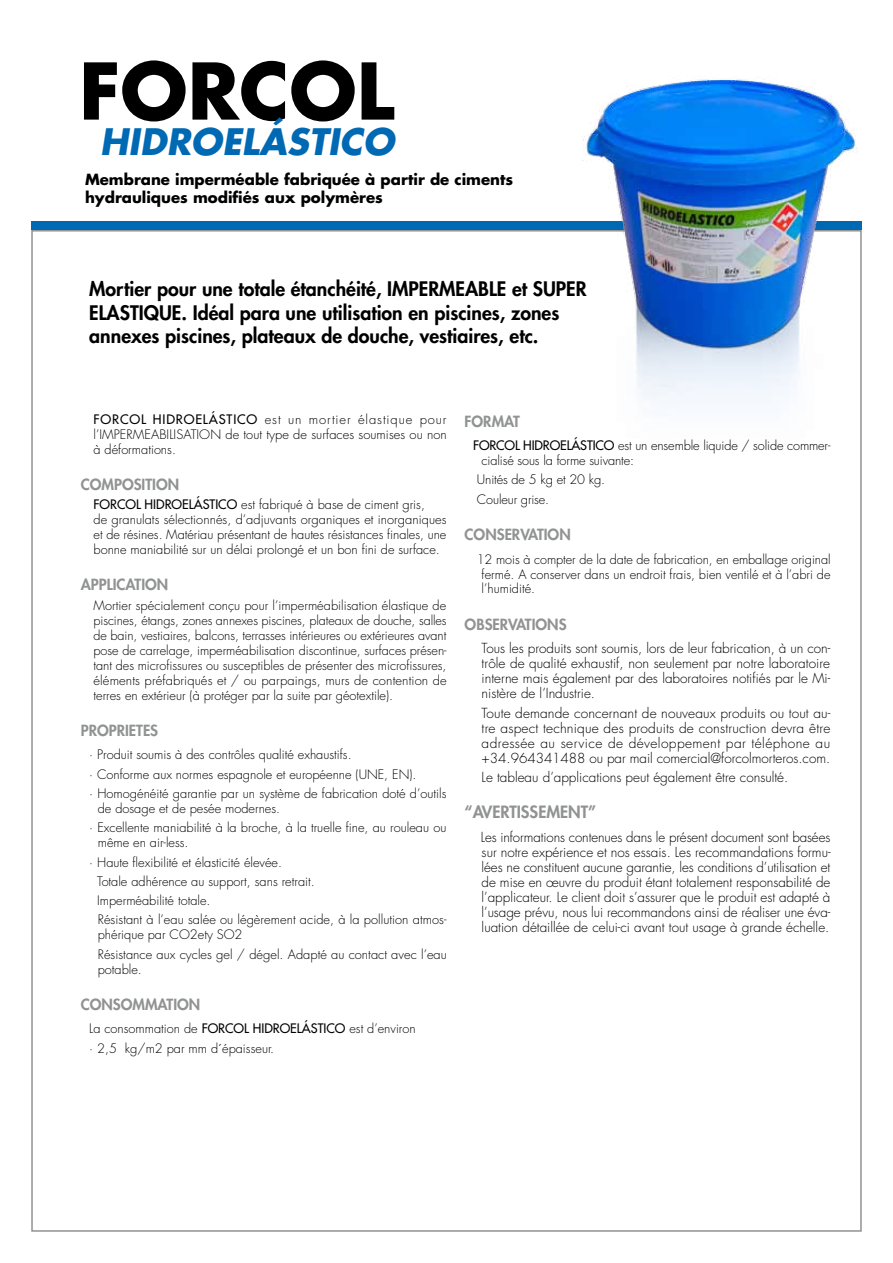
<style>
.page{position:relative;width:893px;height:1263px;background:#fff}
.page>*{position:absolute;margin:0;border:0;box-sizing:border-box;transform-origin:0 0}
.t1{font:700 75.9px "Futura";color:#000}
.t2{font:italic 700 35.55px "Futura";color:#0069b4}
.t3{font:800 19.5px/23.4px "Futura";color:#000}
.t4{font:800 16.5px "Futura";color:#919292}
.t5{font:700 15px/18px "Futura";color:#000}
.t6{font:800 15px "Futura";color:#919292}
.t7{font:300 13.5px/15px "Futura";color:#000;text-align:justify}
.t8{font:300 12.75px/15px "Futura";color:#000}
.s1{font-weight:400}
</style>
<div class="page">
<div style="left:31px;top:222px;width:831px;height:8px;background:#0069b4"></div>
<img style="left:530px;top:79px;width:332px;height:397px">
<h1 class="t1" style="left:79px;top:38px;width:317px">FORCOL</h1>
<h2 class="t2" style="left:100px;top:117px;width:296px">HIDROELÁSTICO</h2>
<p class="t5" style="left:85px;top:169px;width:430px">Membrane imperméable fabriquée à partir de ciments hydrauliques modifiés aux polymères</p>
<h3 class="t3" style="left:89px;top:277px;width:499px">Mortier pour une totale étanchéité, IMPERMEABLE et SUPER<br>ELASTIQUE. Idéal para une utilisation en piscines, zones annexes piscines, plateaux de douche, vestiaires, etc.</h3>
<p class="t8" style="left:94px;top:412px;width:355px;text-align:justify"><span class="s1">FORCOL HIDROELÁSTICO</span> est un mortier élastique pour l’IMPERMEABILISATION de tout type de surfaces soumises ou non à déformations.</p>
<p class="t6" style="left:81px;top:474px;width:100px">COMPOSITION</p>
<p class="t8" style="left:94px;top:497px;width:354px"><span class="s1">FORCOL HIDROELÁSTICO</span> est fabriqué à base de ciment gris,<br>de granulats sélectionnés, d’adjuvants organiques et inorganiques et de résines. Matériau présentant de hautes résistances finales, une bonne maniabilité sur un délai prolongé et un bon fini de surface.</p>
<p class="t6" style="left:81px;top:575px;width:89px">APPLICATION</p>
<p class="t8" style="left:94px;top:598px;width:355px;text-align:justify">Mortier spécialement conçu pour l’imperméabilisation élastique de piscines, étangs, zones annexes piscines, plateaux de douche, salles de bain, vestiaires, balcons, terrasses intérieures ou extérieures avant pose de carrelage, imperméabilisation discontinue, surfaces présen&shy;tant des microfissures ou susceptibles de présenter des microfissures, éléments préfabriqués et / ou parpaings, murs de contention de terres en extérieur (à protéger par la suite par géotextile).</p>
<p class="t6" style="left:81px;top:720px;width:79px">PROPRIETES</p>
<p class="t8" style="left:89px;top:745px;width:359px;line-height:19.2px">· Produit soumis à des contrôles qualité exhaustifs.<br>· Conforme aux normes espagnole et européenne (UNE, EN).<br>· Homogénéité garantie par un système de fabrication doté d’outils</p>
<p class="t8" style="left:89px;top:799px;width:359px;line-height:19.2px;text-indent:9px">de dosage et de pesée modernes.<br>· Excellente maniabilité à la broche, à la truelle fine, au rouleau ou</p>
<p class="t8" style="left:98px;top:835px;width:92px">même en air-less.</p>
<p class="t8" style="left:89px;top:854px;width:194px">· Haute flexibilité et élasticité élevée.</p>
<p class="t8" style="left:97px;top:874px;width:219px">Totale adhérence au support, sans retrait.</p>
<p class="t8" style="left:97px;top:893px;width:115px">Imperméabilité totale.</p>
<p class="t8" style="left:98px;top:912px;width:350px">Résistant à l’eau salée ou légèrement acide, à la pollution atmos-</p>
<p class="t8" style="left:98px;top:925px;width:351px;line-height:19.2px">phérique par CO2ety SO2<br>Résistance aux cycles gel / dégel. Adapté au contact avec l’eau</p>
<p class="t8" style="left:98px;top:961px;width:46px">potable.</p>
<p class="t6" style="left:81px;top:994px;width:121px">CONSOMMATION</p>
<p class="t8" style="left:89px;top:1019px;width:328px;line-height:19.2px">La consommation de <span class="s1">FORCOL HIDROELÁSTICO</span> est d’environ · 2,5 kg/m2 par mm d´épaisseur.</p>
<p class="t6" style="left:465px;top:411px;width:57px">FORMAT</p>
<p class="t8" style="left:482px;top:438px;width:350px;text-indent:-9px"><span class="s1">FORCOL HIDROELÁSTICO</span> est un ensemble liquide / solide commer&shy;cialisé sous la forme suivante:</p>
<p class="t8" style="left:477px;top:470px;width:130px;line-height:19.2px">Unités de 5 kg et 20 kg.<br>Couleur grise.</p>
<p class="t6" style="left:465px;top:524px;width:108px">CONSERVATION</p>
<p class="t8" style="left:482px;top:551px;width:350px;text-align:justify;text-indent:-5px">12 mois à compter de la date de fabrication, en emballage original fermé. A conserver dans un endroit frais, bien ventilé et à l’abri de l’humidité.</p>
<p class="t6" style="left:465px;top:614px;width:103px">OBSERVATIONS</p>
<p class="t7" style="left:482px;top:641px;width:350px">Tous les produits sont soumis, lors de leur fabrication, à un con&shy;trôle de qualité exhaustif, non seulement par notre laboratoire interne mais également par des laboratoires notifiés par le Mi&shy;nistère de l’Industrie.</p>
<p class="t7" style="left:482px;top:705px;width:350px">Toute demande concernant de nouveaux produits ou tout au&shy;tre aspect technique des produits de construction devra être adressée au service de développement par téléphone au +34.964341488 ou par mail comercial@forcolmorteros.com.</p>
<p class="t7" style="left:482px;top:769px;width:308px">Le tableau d’applications peut également être consulté.</p>
<p class="t4" style="left:465px;top:801px;width:133px">“AVERTISSEMENT”</p>
<p class="t7" style="left:481px;top:829px;width:351px">Les informations contenues dans le présent document sont basées sur notre expérience et nos essais. Les recommandations formu&shy;lées ne constituent aucune garantie, les conditions d’utilisation et de mise en œuvre du produit étant totalement responsabilité de l’applicateur. Le client doit s’assurer que le produit est adapté à l’usage prévu, nous lui recommandons ainsi de réaliser une éva&shy;luation détaillée de celui-ci avant tout usage à grande échelle.</p>
</div>
